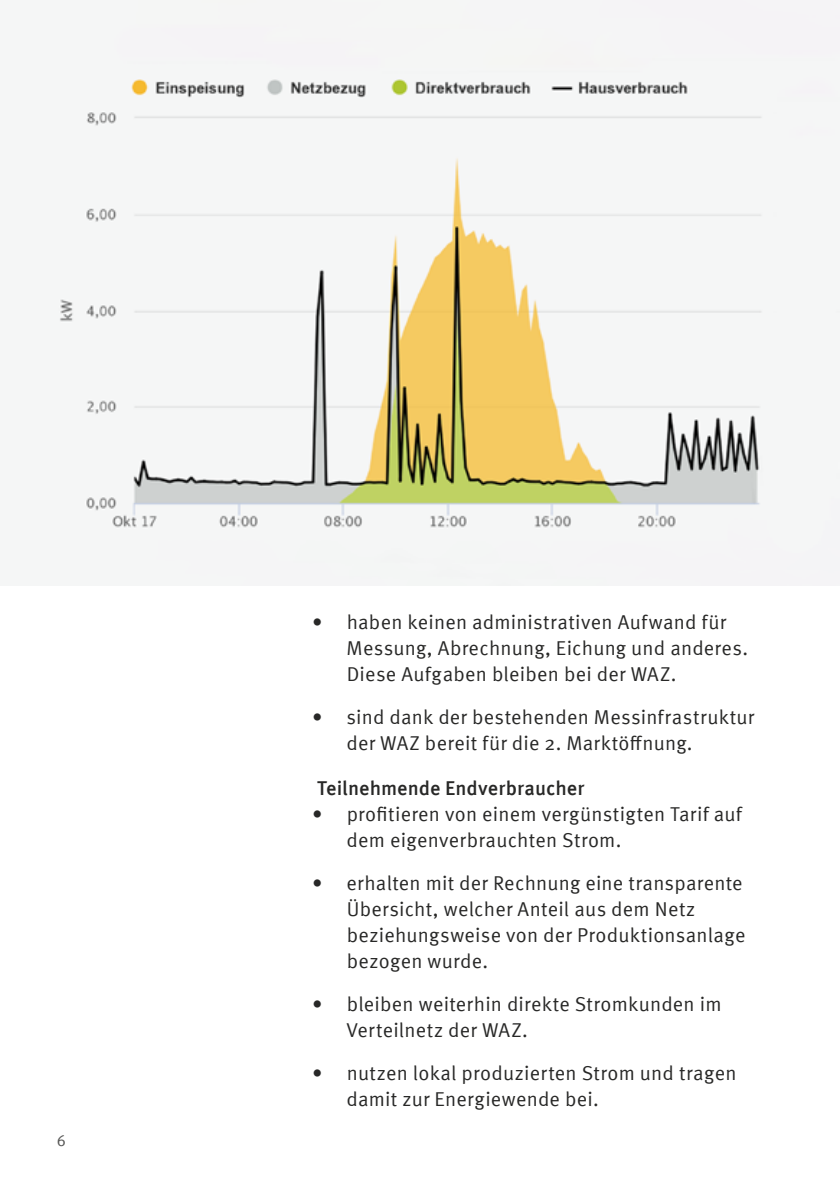
<style>
.page{position:relative;width:840px;height:1191px;background:#fff}
.page>*{position:absolute;margin:0;border:0;box-sizing:border-box;transform-origin:0 0}
.t1{font:20px/26px "Meta Pro";letter-spacing:.01em;color:#282827}
.t2{font:500 20px "Meta Pro";color:#282827}
.t3{font:16px "Meta Pro";color:#575756}
</style>
<div class="page">
<img style="left:58px;top:0;width:781px;height:585px">
<p class="t3" style="left:57px;top:1128px;width:11px">6</p>
<p class="t1" style="left:346px;top:607px;width:402px;text-indent:-34px">• haben keinen administrativen Aufwand für<br>Messung, Abrechnung, Eichung und anderes.<br>Diese Aufgaben bleiben bei der WAZ.</p>
<p class="t1" style="left:346px;top:702px;width:409px;text-indent:-34px">• sind dank der bestehenden Messinfrastruktur der WAZ bereit für die 2. Marktöffnung.</p>
<p class="t2" style="left:317px;top:772px;width:268px">Teilnehmende Endverbraucher</p>
<p class="t1" style="left:346px;top:799px;width:397px;text-indent:-34px">• profitieren von einem vergünstigten Tarif auf dem eigenverbrauchten Strom.</p>
<p class="t1" style="left:346px;top:868px;width:400px;text-indent:-34px">• erhalten mit der Rechnung eine transparente Übersicht, welcher Anteil aus dem Netz beziehungsweise von der Produktionsanlage bezogen wurde.</p>
<p class="t1" style="left:346px;top:989px;width:376px;text-indent:-34px">• bleiben weiterhin direkte Stromkunden im<br>Verteilnetz der WAZ.</p>
<p class="t1" style="left:346px;top:1058px;width:391px;text-indent:-34px">• nutzen lokal produzierten Strom und tragen damit zur Energiewende bei.</p>
</div>
